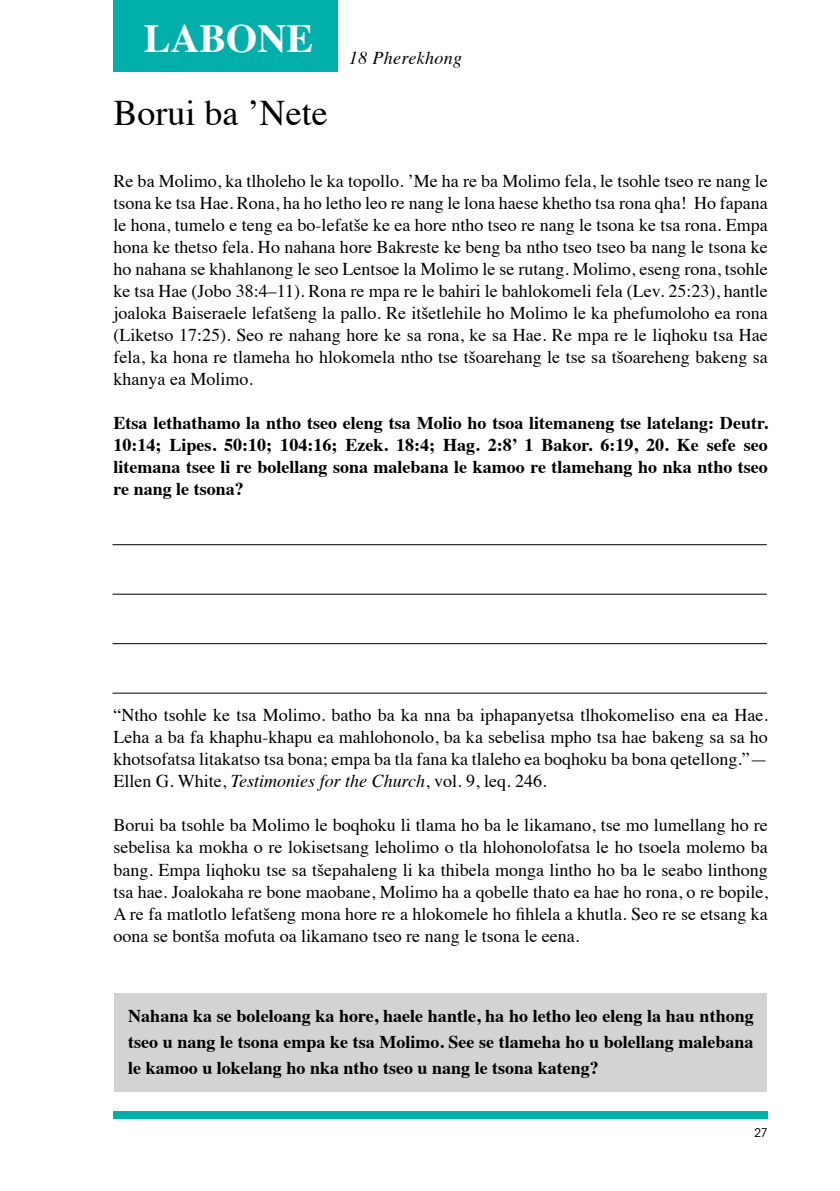
<style>
.page{position:relative;width:840px;height:1191px;background:#fff}
.page>*{position:absolute;margin:0;border:0;box-sizing:border-box;transform-origin:0 0}
.t1{font:700 40px "Times";color:#fff}
.t2{font:36px "Times";color:#000}
.t3{font:18px/22px "Times";color:#000;text-align:justify}
.t4{font:700 18px/22px "Times";color:#000;text-align:justify}
.t5{font:italic 18px "Times";letter-spacing:.02em;color:#000}
.t6{font:12px "ITC Avant Garde Std";color:#000}
.s1{font-style:italic}
</style>
<div class="page">
<div style="left:113px;top:1111px;width:654px;height:8px;background:#00afa9"></div>
<div style="left:113px;top:0;width:225px;height:71px;background:#00afa9"></div>
<hr style="left:112px;top:593px;width:654px;height:1px;background:#000">
<hr style="left:112px;top:643px;width:654px;height:1px;background:#000">
<hr style="left:112px;top:692px;width:654px;height:1px;background:#000">
<hr style="left:112px;top:544px;width:654px;height:1px;background:#000">
<div style="left:114px;top:993px;width:652px;height:99px;background:#d1d3d4"></div>
<h1 class="t1" style="left:144px;top:0;width:170px">LABONE</h1>
<h2 class="t2" style="left:113px;top:80px;width:215px">Borui ba ’Nete</h2>
<p class="t5" style="left:349px;top:42px;width:115px">18 Pherekhong</p>
<p class="t3" style="left:113px;top:169px;width:655px">Re ba Molimo, ka tlholeho le ka topollo. ’Me ha re ba Molimo fela, le tsohle tseo re nang le tsona ke tsa Hae. Rona, ha ho letho leo re nang le lona haese khetho tsa rona qha! Ho fapana le hona, tumelo e teng ea bo-lefatše ke ea hore ntho tseo re nang le tsona ke tsa rona. Empa hona ke thetso fela. Ho nahana hore Bakreste ke beng ba ntho tseo tseo ba nang le tsona ke ho nahana se khahlanong le seo Lentsoe la Molimo le se rutang. Molimo, eseng rona, tsohle ke tsa Hae (Jobo 38:4–11). Rona re mpa re le bahiri le bahlokomeli fela (Lev. 25:23), hantle joaloka Baiseraele lefatšeng la pallo. Re itšetlehile ho Molimo le ka phefumoloho ea rona (Liketso 17:25). Seo re nahang hore ke sa rona, ke sa Hae. Re mpa re le liqhoku tsa Hae fela, ka hona re tlameha ho hlokomela ntho tse tšoarehang le tse sa tšoareheng bakeng sa khanya ea Molimo.</p>
<p class="t4" style="left:113px;top:410px;width:655px">Etsa lethathamo la ntho tseo eleng tsa Molio ho tsoa litemaneng tse latelang: Deutr.<br>10:14; Lipes. 50:10; 104:16; Ezek. 18:4; Hag. 2:8’ 1 Bakor. 6:19, 20. Ke sefe seo litemana tsee li re bolellang sona malebana le kamoo re tlamehang ho nka ntho tseo re nang le tsona?</p>
<p class="t3" style="left:113px;top:703px;width:655px">“Ntho tsohle ke tsa Molimo. batho ba ka nna ba iphapanyetsa tlhokomeliso ena ea Hae.<br>Leha a ba fa khaphu-khapu ea mahlohonolo, ba ka sebelisa mpho tsa hae bakeng sa sa ho khotsofatsa litakatso tsa bona; empa ba tla fana ka tlaleho ea boqhoku ba bona qetellong.”— Ellen G. White, <span class="s1">Testimonies for the Church</span>, vol. 9, leq. 246.</p>
<p class="t3" style="left:113px;top:813px;width:655px">Borui ba tsohle ba Molimo le boqhoku li tlama ho ba le likamano, tse mo lumellang ho re sebelisa ka mokha o re lokisetsang leholimo o tla hlohonolofatsa le ho tsoela molemo ba bang. Empa liqhoku tse sa tšepahaleng li ka thibela monga lintho ho ba le seabo linthong tsa hae. Joalokaha re bone maobane, Molimo ha a qobelle thato ea hae ho rona, o re bopile, A re fa matlotlo lefatšeng mona hore re a hlokomele ho fihlela a khutla. Seo re se etsang ka oona se bontša mofuta oa likamano tseo re nang le tsona le eena.</p>
<p class="t4" style="left:128px;top:1000px;width:626px;line-height:26px">Nahana ka se boleloang ka hore, haele hantle, ha ho letho leo eleng la hau nthong tseo u nang le tsona empa ke tsa Molimo. See se tlameha ho u bolellang malebana le kamoo u lokelang ho nka ntho tseo u nang le tsona kateng?</p>
<p class="t6" style="left:753px;top:1125px;width:15px">27</p>
</div>
